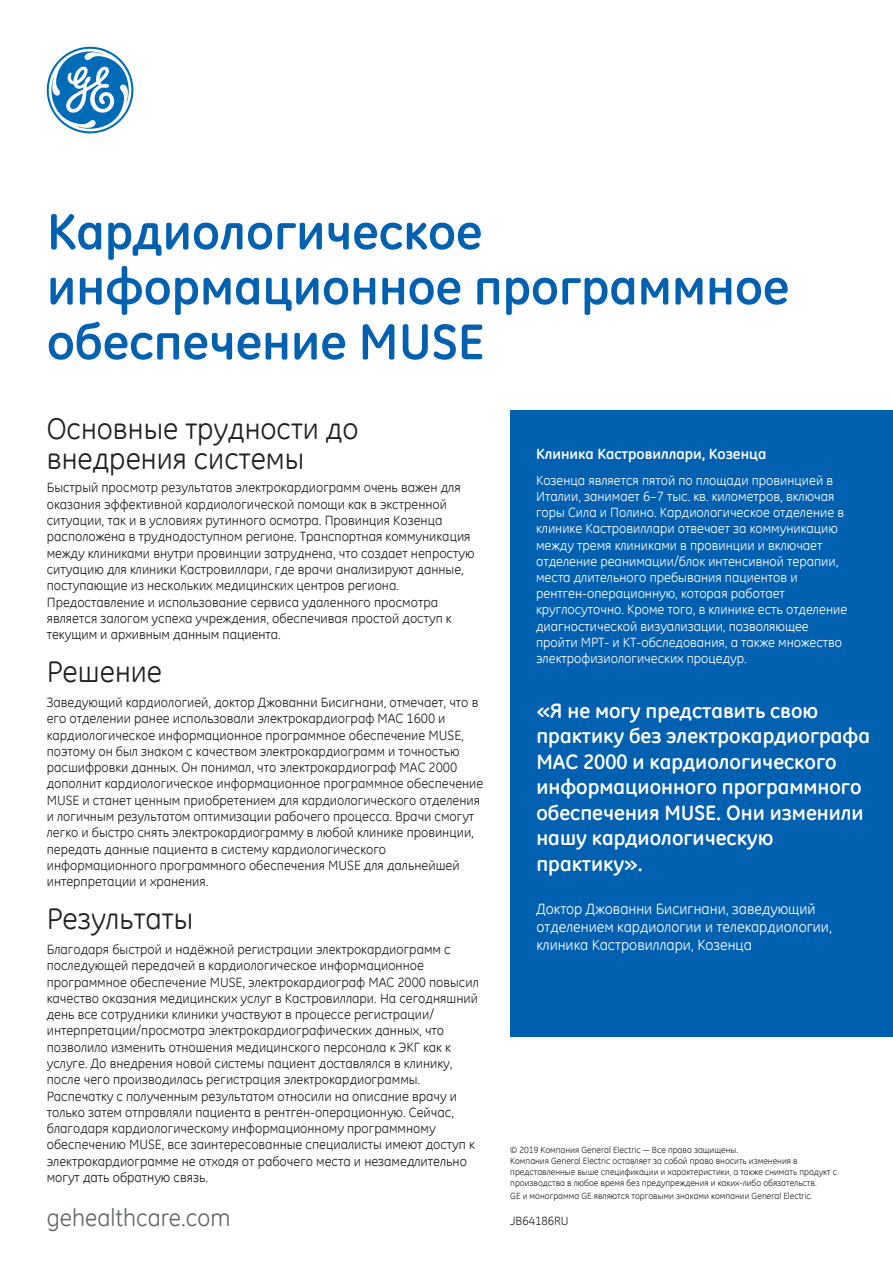
<style>
.page{position:relative;width:893px;height:1263px;background:#fff}
.page>*{position:absolute;margin:0;border:0;box-sizing:border-box;transform-origin:0 0}
.t1{font:700 51px/55.1px "GE Inspira";color:#0160af}
.t2{font:30px/30px "GE Inspira";color:#231f20}
.t3{font:24px "GE Inspira";color:#61676b}
.t4{font:700 21px/25.5px "GE Inspira";color:#fff}
.t5{font:15px/18px "GE Inspira";color:#fff}
.t6{font:700 15px "GE Inspira";color:#fff}
.t7{font:13.5px/16.4px "GE Inspira";color:#231f20}
.t8{font:13.5px/16.2px "GE Inspira";color:#fff}
.t9{font:12px "GE Inspira";color:#231f20}
.t10{font:9px/10.8px "GE Inspira";color:#231f20}
</style>
<div class="page">
<svg style="left:47px;top:47px;width:86px;height:86px"></svg>
<div style="left:510px;top:410px;width:383px;height:627px;background:#0160af"></div>
<h1 class="t1" style="left:47px;top:203px;width:744px">Кардиологическое информационное программное обеспечение MUSE</h1>
<h2 class="t2" style="left:47px;top:413px;width:313px">Основные трудности до внедрения системы</h2>
<p class="t7" style="left:47px;top:479px;width:429px">Быстрый просмотр результатов электрокардиограмм очень важен для оказания эффективной кардиологической помощи как в экстренной ситуации, так и в условиях рутинного осмотра. Провинция Козенца расположена в труднодоступном регионе. Транспортная коммуникация между клиниками внутри провинции затруднена, что создает непростую ситуацию для клиники Кастровиллари, где врачи анализируют данные, поступающие из нескольких медицинских центров региона.<br>Предоставление и использование сервиса удаленного просмотра является залогом успеха учреждения, обеспечивая простой доступ к текущим и архивным данным пациента.</p>
<h2 class="t2" style="left:47px;top:656px;width:117px">Решение</h2>
<p class="t7" style="left:47px;top:694px;width:438px">Заведующий кардиологией, доктор Джованни Бисигнани, отмечает, что в его отделении ранее использовали электрокардиограф MAC 1600 и кардиологическое информационное программное обеспечение MUSE, поэтому он был знаком с качеством электрокардиограмм и точностью расшифровки данных. Он понимал, что электрокардиограф MAC 2000 дополнит кардиологическое информационное программное обеспечение MUSE и станет ценным приобретением для кардиологического отделения и логичным результатом оптимизации рабочего процесса. Врачи смогут легко и быстро снять электрокардиограмму в любой клинике провинции, передать данные пациента в систему кардиологического информационного программного обеспечения MUSE для дальнейшей интерпретации и хранения.</p>
<h2 class="t2" style="left:47px;top:903px;width:148px">Результаты</h2>
<p class="t7" style="left:47px;top:941px;width:434px">Благодаря быстрой и надёжной регистрации электрокардиограмм с последующей передачей в кардиологическое информационное программное обеспечение MUSE, электрокардиограф MAC 2000 повысил качество оказания медицинских услуг в Кастровиллари. На сегодняшний день все сотрудники клиники участвуют в процессе регистрации/ интерпретации/просмотра электрокардиографических данных, что позволило изменить отношения медицинского персонала к ЭКГ как к услуге. До внедрения новой системы пациент доставлялся в клинику, после чего производилась регистрация электрокардиограммы.<br>Распечатку с полученным результатом относили на описание врачу и только затем отправляли пациента в рентген-операционную. Сейчас, благодаря кардиологическому информационному программному обеспечению MUSE, все заинтересованные специалисты имеют доступ к электрокардиограмме не отходя от рабочего места и незамедлительно могут дать обратную связь.</p>
<h3 class="t3" style="left:47px;top:1202px;width:185px">gehealthcare.com</h3>
<p class="t6" style="left:536px;top:445px;width:232px">Клиника Кастровиллари, Козенца</p>
<p class="t8" style="left:536px;top:472px;width:313px">Козенца является пятой по площади провинцией в Италии, занимает 6–7 тыс. кв. километров, включая горы Сила и Полино. Кардиологическое отделение в клинике Кастровиллари отвечает за коммуникацию между тремя клиниками в провинции и включает отделение реанимации/блок интенсивной терапии, места длительного пребывания пациентов и рентген-операционную, которая работает круглосуточно. Кроме того, в клинике есть отделение диагностической визуализации, позволяющее пройти МРТ- и КТ-обследования, а также множество электрофизиологических процедур.</p>
<h3 class="t4" style="left:536px;top:697px;width:335px">«Я не могу представить свою практику без электрокардиографа<br>MAC 2000 и кардиологического информационного программного обеспечения MUSE. Они изменили нашу кардиологическую практику».</h3>
<p class="t5" style="left:536px;top:899px;width:297px">Доктор Джованни Бисигнани, заведующий отделением кардиологии и телекардиологии, клиника Кастровиллари, Козенца</p>
<p class="t10" style="left:510px;top:1144px;width:328px">© 2019 Компания General Electric ― Все права защищены.<br>Компания General Electric оставляет за собой право вносить изменения в представленные выше спецификации и характеристики, а также снимать продукт с производства в любое время без предупреждения и каких-либо обязательств.</p>
<p class="t10" style="left:510px;top:1190px;width:304px">GE и монограмма GE являются торговыми знаками компании General Electric.</p>
<p class="t9" style="left:510px;top:1213px;width:60px">JB64186RU</p>
</div>
